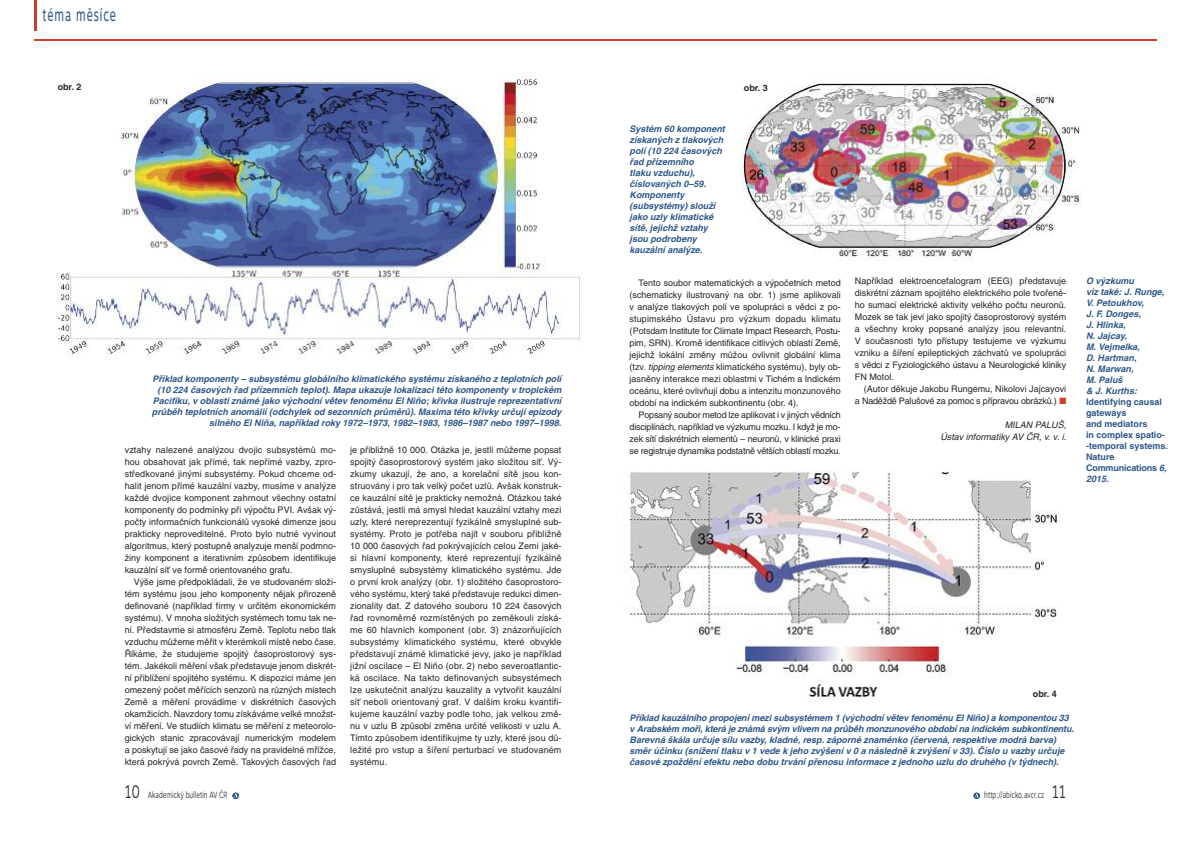
<style>
.page{position:relative;width:1191px;height:842px;background:#fff}
.page>*{position:absolute;margin:0;border:0;box-sizing:border-box;transform-origin:0 0}
.t1{font:18px "Motiva Sans";letter-spacing:.085em;color:#2e5888;scale:.6 1}
.t2{font:9px/12px "Helvetica CE";color:#272627;text-align:justify}
.t3{font:italic 700 9px/11px "Helvetica CE";color:#2e5888}
.t4{font:700 9px/11px "Helvetica CE";color:#2e5888}
.t5{font:9px "Motiva Sans Light OTF";color:#272627;scale:.7 1}
.t6{font:italic 9px/12px "Helvetica CE";color:#272627;text-align:right}
.t7{font:700 9px "Helvetica CE";color:#272627}
.s1{font-family:"Helvetica"}
.s2{font-size:18px}
.s3{font-style:italic}
.s4{color:#cf3d2b}
</style>
<div class="page">
<svg style="left:973px;top:792px;width:6px;height:7px"></svg>
<hr style="left:34px;top:40px;width:1123px;height:1px;background:#cf3d2b">
<hr style="left:34px;top:0;width:3px;height:31px;background:#cf3d2b">
<svg style="left:232px;top:792px;width:7px;height:7px"></svg>
<img style="left:741px;top:83px;width:340px;height:177px">
<img style="left:57px;top:75px;width:524px;height:285px">
<img style="left:623px;top:471px;width:438px;height:230px">
<h1 class="t1" style="left:43px;top:8px;width:124px">téma měsíce</h1>
<p class="t7" style="left:58px;top:83px;width:25px">obr. 2</p>
<p class="t7" style="left:744px;top:85px;width:25px">obr. 3</p>
<p class="t3" style="left:152px;top:374px;width:411px;text-align:right">Příklad komponenty – subsystému globálního klimatického systému získaného z teplotních polí (10 224 časových řad přízemních teplot). Mapa ukazuje lokalizaci této komponenty v tropickém Pacifiku, v oblasti známé jako východní větev fenoménu El Ni<span class="s1">ñ</span>o; křivka ilustruje reprezentativní průběh teplotních anomálií (odchylek od sezonních průměrů). Maxima této křivky určují epizody silného El Ni<span class="s1">ñ</span>a, například roky 1972–1973, 1982–1983, 1986–1987 nebo 1997–1998.</p>
<p class="t2" style="left:125px;top:444px;width:213px">vztahy nalezené analýzou dvojic subsystémů mo&shy;hou obsahovat jak přímé, tak nepřímé vazby, zpro&shy;středkované jinými subsystémy. Pokud chceme od&shy;halit jenom přímé kauzální vazby, musíme v analýze každé dvojice komponent zahrnout všechny ostatní komponenty do podmínky při výpočtu PVI. Avšak vý&shy;počty informačních funkcionálů vysoké dimenze jsou prakticky neproveditelné. Proto bylo nutné vyvinout algoritmus, který postupně analyzuje menší podmno&shy;žiny komponent a iterativním způsobem identifikuje kauzální síť ve formě orientovaného grafu.</p>
<p class="t2" style="left:125px;top:576px;width:213px;text-indent:9px">Výše jsme předpokládali, že ve studovaném složi&shy;tém systému jsou jeho komponenty nějak přirozeně definované (například firmy v určitém ekonomickém systému). V mnoha složitých systémech tomu tak ne&shy;ní. Představme si atmosféru Země. Teplotu nebo tlak vzduchu můžeme měřit v kterémkoli místě nebo čase.<br>Říkáme, že studujeme spojitý časoprostorový sys&shy;tém. Jakékoli měření však představuje jenom diskrét&shy;ní přiblížení spojitého systému. K dispozici máme jen omezený počet měřících senzorů na různých místech Země a měření provádíme v diskrétních časových okamžicích. Navzdory tomu získáváme velké množst&shy;ví měření. Ve studiích klimatu se měření z meteorolo&shy;gických stanic zpracovávají numerickým modelem a poskytují se jako časové řady na pravidelné mřížce, která pokrývá povrch Země. Takových časových řad</p>
<p class="t5" style="left:125px;top:788px;width:148px"><span class="s2">10</span> Akademický bulletin AV ČR</p>
<p class="t2" style="left:350px;top:444px;width:213px">je přibližně 10 000. Otázka je, jestli můžeme popsat spojitý časoprostorový systém jako složitou síť. Vý&shy;zkumy ukazují, že ano, a korelační sítě jsou kon&shy;struovány i pro tak velký počet uzlů. Avšak konstruk&shy;ce kauzální sítě je prakticky nemožná. Otázkou také zůstává, jestli má smysl hledat kauzální vztahy mezi uzly, které nereprezentují fyzikálně smysluplné sub&shy;systémy. Proto je potřeba najít v souboru přibližně 10 000 časových řad pokrývajících celou Zemi jaké&shy;si hlavní komponenty, které reprezentují fyzikálně smysluplné subsystémy klimatického systému. Jde o první krok analýzy (obr. 1) složitého časoprostoro&shy;vého systému, který také představuje redukci dimen&shy;zionality dat. Z datového souboru 10 224 časových řad rovnoměrně rozmístěných po zeměkouli získá&shy;me 60 hlavních komponent (obr. 3) znázorňujících subsystémy klimatického systému, které obvykle představují známé klimatické jevy, jako je například jižní oscilace – El Ni<span class="s1">ñ</span>o (obr. 2) nebo severoatlantic&shy;ká oscilace. Na takto definovaných subsystémech lze uskutečnit analýzu kauzality a vytvořit kauzální síť neboli orientovaný graf. V dalším kroku kvantifi&shy;kujeme kauzální vazby podle toho, jak velkou změ&shy;nu v uzlu B způsobí změna určité velikosti v uzlu A.<br>Tímto způsobem identifikujme ty uzly, které jsou dů&shy;ležité pro vstup a šíření perturbací ve studovaném systému.</p>
<p class="t3" style="left:629px;top:125px;width:97px">Systém 60 komponent získaných z tlakových polí (10 224 časových řad přízemního<br>tlaku vzduchu), číslovaných 0–59.<br>Komponenty (subsystémy) slouží jako uzly klimatické sítě, jejichž vztahy jsou podrobeny kauzální analýze.</p>
<p class="t2" style="left:629px;top:278px;width:213px;text-indent:9px">Tento soubor matematických a výpočetních metod (schematicky ilustrovaný na obr. 1) jsme aplikovali v analýze tlakových polí ve spolupráci s vědci z po&shy;stupimského Ústavu pro výzkum dopadu klimatu (Potsdam Institute for Climate Impact Research, Postu&shy;pim, SRN). Kromě identifikace citlivých oblastí Země, jejichž lokální změny můžou ovlivnit globální klima (tzv. <span class="s3">tipping elements</span> klimatického systému), byly ob&shy;jasněny interakce mezi oblastmi v Tichém a Indickém oceánu, které ovlivňují dobu a intenzitu monzunového období na indickém subkontinentu (obr. 4).</p>
<p class="t2" style="left:629px;top:410px;width:213px;text-indent:9px">Popsaný soubor metod lze aplikovat i v jiných vědních disciplínách, například ve výzkumu mozku. I když je mo&shy;zek sítí diskrétních elementů – neuronů, v klinické praxi se registruje dynamika podstatně větších oblastí mozku.</p>
<p class="t2" style="left:855px;top:276px;width:213px">Například elektroencefalogram (EEG) představuje diskrétní záznam spojitého elektrického pole tvořené&shy;ho sumací elektrické aktivity velkého počtu neuronů.<br>Mozek se tak jeví jako spojitý časoprostorový systém a všechny kroky popsané analýzy jsou relevantní.<br>V současnosti tyto přístupy testujeme ve výzkumu vzniku a šíření epileptických záchvatů ve spolupráci s vědci z Fyziologického ústavu a Neurologické kliniky FN Motol.</p>
<p class="t2" style="left:855px;top:384px;width:213px;text-align:right">(Autor děkuje Jakobu Rungemu, Nikolovi Jajcayovi<br>a Naděždě Palušové za pomoc s přípravou obrázků.) <span class="s4">■</span></p>
<p class="t6" style="left:940px;top:420px;width:127px">MILAN PALUŠ,<br>Ústav informatiky AV ČR, v. v. i.</p>
<p class="t3" style="left:1086px;top:276px;width:80px">O výzkumu<br>viz také: J. Runge,<br>V. Petoukhov,<br>J. F. Donges,<br>J. Hlinka,<br>N. Jajcay,<br>M. Vejmelka,<br>D. Hartman,<br>N. Marwan,<br>M. Paluš<br>&amp; J. Kurths:</p>
<p class="t4" style="left:1086px;top:397px;width:83px">Identifying causal gateways<br>and mediators<br>in complex spatio--temporal systems.<br>Nature<br>Communications <span class="s3">6,<br>2015.</span></p>
<p class="t7" style="left:1033px;top:690px;width:25px">obr. 4</p>
<p class="t3" style="left:629px;top:713px;width:446px">Příklad kauzálního propojení mezi subsystémem 1 (východní větev fenoménu El Ni<span class="s1">ño</span>) a komponentou 33 v Arabském moři, která je známá svým vlivem na průběh monzunového období na indickém subkontinentu.<br>Barevná škála určuje sílu vazby, kladné, resp. záporné znaménko (červená, respektive modrá barva) směr účinku (snížení tlaku v 1 vede k jeho zvýšení v 0 a následně k zvýšení v 33). Číslo u vazby určuje časové zpoždění efektu nebo dobu trvání přenosu informace z jednoho uzlu do druhého (v týdnech).</p>
<p class="t5" style="left:984px;top:788px;width:118px">http://abicko.avcr.cz <span class="s2">11</span></p>
</div>
